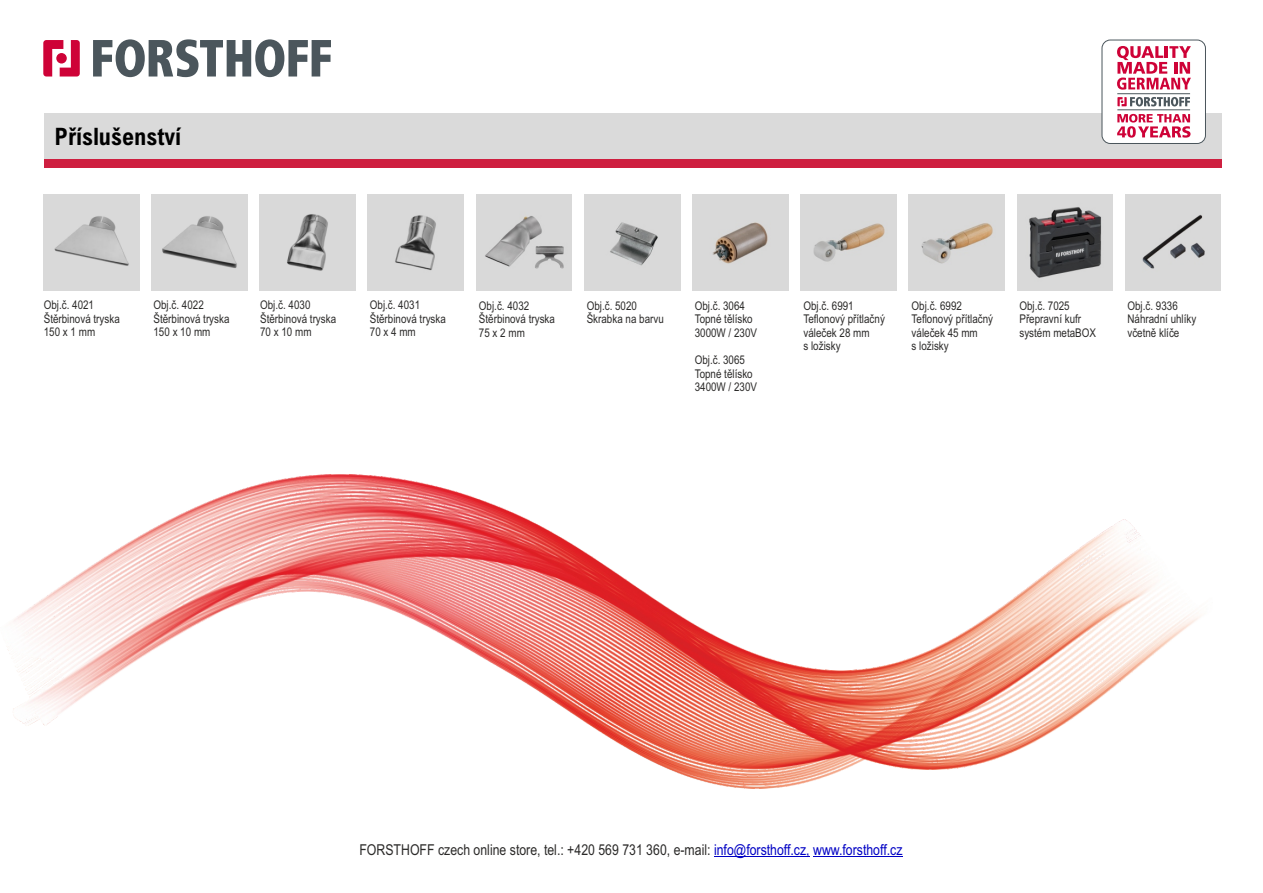
<style>
.page{position:relative;width:1263px;height:893px;background:#fff}
.page>*{position:absolute;margin:0;border:0;box-sizing:border-box;transform-origin:0 0}
.t1{font:700 24px "Arial Nova Cond";color:#000}
.t2{font:15px "Arial Narrow";color:#2b2a29}
.t3{font:12px/13.6px "Arial Narrow";color:#2b2a29}
.s1{color:#0000c4}
</style>
<div class="page">
<svg style="left:93px;top:39px;width:238px;height:38px"></svg>
<svg style="left:43px;top:40px;width:37px;height:37px"></svg>
<div style="left:44px;top:113px;width:1178px;height:46px;background:#dadada"></div>
<div style="left:44px;top:159px;width:1178px;height:9px;background:#ce1f40"></div>
<div style="left:1102px;top:40px;width:103px;height:103px;background:#fff;border-radius:8px"></div>
<div style="left:1102px;top:40px;width:104px;height:104px;border:1px solid #4b565c;border-radius:8px"></div>
<svg style="left:1117px;top:97px;width:73px;height:9px"></svg>
<svg style="left:1117px;top:46px;width:74px;height:44px"></svg>
<hr style="left:1117px;top:93px;width:73px;height:1px;background:#4b565c">
<hr style="left:1117px;top:110px;width:73px;height:1px;background:#4b565c">
<svg style="left:1117px;top:114px;width:73px;height:24px"></svg>
<img style="left:7px;top:475px;width:1193px;height:313px">
<hr style="left:714px;top:856px;width:96px;height:1px;background:#0000c4">
<hr style="left:813px;top:856px;width:89px;height:1px;background:#0000c4">
<img style="left:368px;top:195px;width:96px;height:95px">
<img style="left:260px;top:195px;width:95px;height:95px">
<img style="left:43px;top:195px;width:96px;height:95px">
<img style="left:152px;top:195px;width:95px;height:95px">
<img style="left:476px;top:195px;width:96px;height:95px">
<img style="left:1017px;top:195px;width:96px;height:95px">
<img style="left:1125px;top:195px;width:96px;height:95px">
<img style="left:909px;top:195px;width:95px;height:95px">
<img style="left:801px;top:195px;width:95px;height:95px">
<img style="left:584px;top:195px;width:96px;height:95px">
<img style="left:692px;top:195px;width:96px;height:95px">
<h1 class="t1" style="left:55px;top:127px;width:128px">Příslušenství</h1>
<p class="t3" style="left:44px;top:299px;width:78px">Obj.č. 4021<br>Štěrbinová tryska<br>150 x 1 mm</p>
<p class="t3" style="left:153px;top:299px;width:78px">Obj.č. 4022<br>Štěrbinová tryska<br>150 x 10 mm</p>
<p class="t3" style="left:587px;top:300px;width:79px">Obj.č. 5020<br>Škrabka na barvu</p>
<p class="t3" style="left:260px;top:299px;width:78px">Obj.č. 4030<br>Štěrbinová tryska<br>70 x 10 mm</p>
<p class="t3" style="left:370px;top:299px;width:78px">Obj.č. 4031<br>Štěrbinová tryska<br>70 x 4 mm</p>
<p class="t3" style="left:1019px;top:300px;width:78px">Obj.č. 7025<br>Přepravní kufr systém metaBOX</p>
<p class="t3" style="left:1127px;top:300px;width:70px">Obj.č. 9336<br>Náhradní uhlíky včetně klíče</p>
<p class="t3" style="left:479px;top:300px;width:78px">Obj.č. 4032<br>Štěrbinová tryska<br>75 x 2 mm</p>
<p class="t3" style="left:695px;top:300px;width:64px">Obj.č. 3064<br>Topné tělísko<br>3000W / 230V</p>
<p class="t3" style="left:695px;top:354px;width:64px">Obj.č. 3065<br>Topné tělísko<br>3400W / 230V</p>
<p class="t3" style="left:803px;top:300px;width:83px">Obj.č. 6991<br>Teflonový přítlačný váleček 28 mm<br>s ložisky</p>
<p class="t3" style="left:912px;top:300px;width:83px">Obj.č. 6992<br>Teflonový přítlačný váleček 45 mm<br>s ložisky</p>
<p class="t2" style="left:359px;top:844px;width:544px">FORSTHOFF czech online store, tel.: +420 569 731 360, e-mail: <span class="s1">info@forsthoff.cz, www.forsthoff.cz</span></p>
</div>
